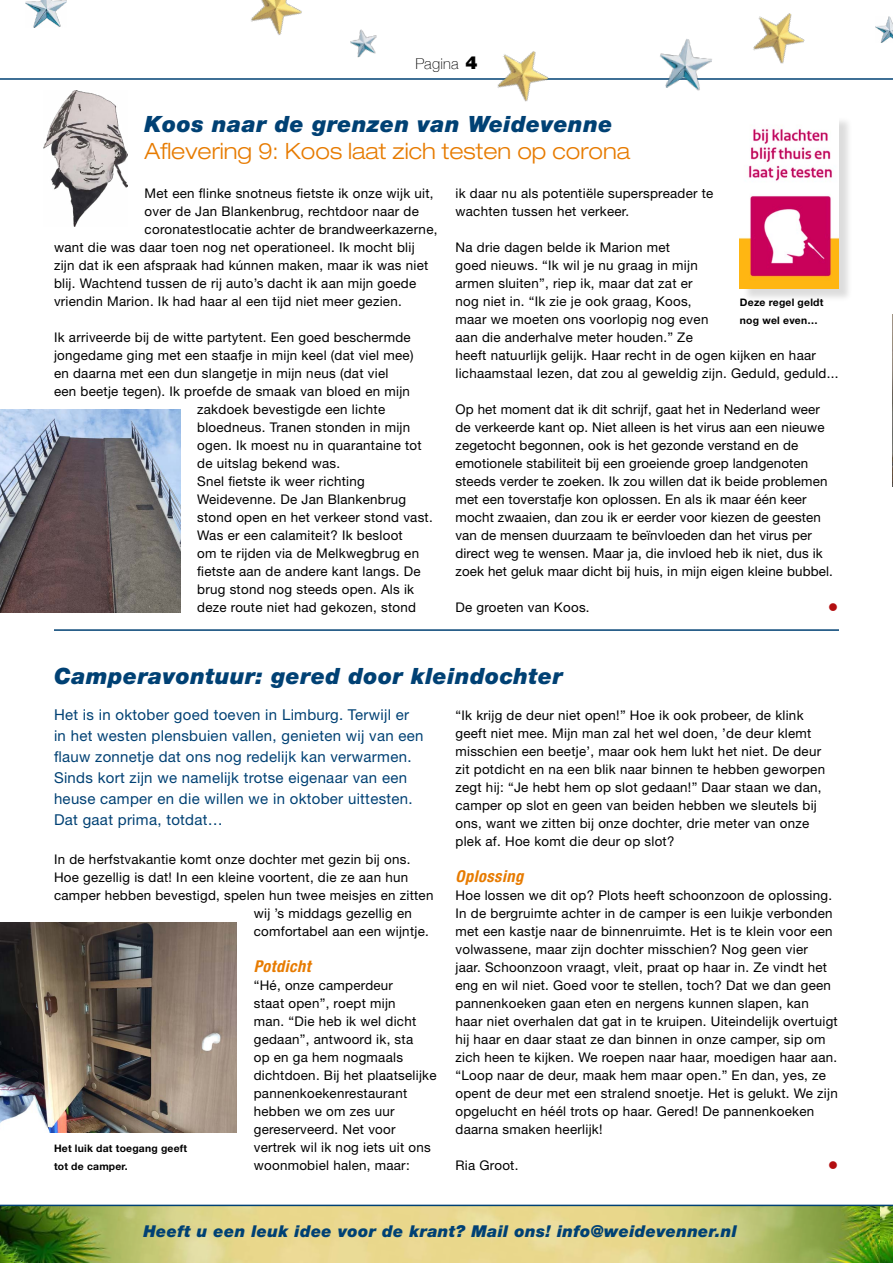
<style>
.page{position:relative;width:893px;height:1263px;background:#fff}
.page>*{position:absolute;margin:0;border:0;box-sizing:border-box;transform-origin:0 0}
.t1{font:italic 900 22.5px "Helvetica Neue";letter-spacing:.02em;color:#004174}
.t2{font:300 expanded 22.5px "Helvetica Neue";color:#e77b00}
.t3{font:italic 900 16.35px "Helvetica Neue";letter-spacing:.02em;color:#004174}
.t4{font:italic 700 condensed 16.35px "Helvetica Neue";letter-spacing:.03em;color:#e77b00}
.t5{font:15px/21px "Helvetica Neue";letter-spacing:.02em;color:#004174}
.t6{font:100 15px "Helvetica Neue";letter-spacing:.02em;color:#000}
.t7{font:13.35px/18px "Helvetica Neue";letter-spacing:.02em;color:#000}
.t8{font:13.35px "Wingdings";color:#b20e10}
.t9{font:700 10.35px/18px "Helvetica Neue";letter-spacing:.02em;color:#000}
.s1{font-weight:900;font-size:18px}
</style>
<div class="page">
<hr style="left:0;top:78px;width:893px;height:2px;background:#004174">
<img style="left:0;top:922px;width:237px;height:210px">
<img style="left:892px;top:315px;width:1px;height:171px">
<img style="left:0;top:410px;width:180px;height:202px">
<hr style="left:54px;top:629px;width:785px;height:2px;background:#004174">
<img style="left:43px;top:90px;width:85px;height:137px">
<div style="left:742px;top:116px;width:111px;height:186px;background:#000;opacity:.14"></div>
<img style="left:740px;top:116px;width:99px;height:172px">
<img style="left:350px;top:29px;width:27px;height:29px">
<img style="left:876px;top:16px;width:17px;height:27px">
<img style="left:26px;top:0;width:40px;height:27px">
<img style="left:656px;top:39px;width:58px;height:52px">
<img style="left:251px;top:0;width:51px;height:35px">
<img style="left:488px;top:51px;width:70px;height:51px">
<img style="left:753px;top:13px;width:52px;height:51px">
<img style="left:0;top:1206px;width:880px;height:57px">
<img style="left:880px;top:1206px;width:13px;height:57px">
<hr style="left:0;top:1205px;width:893px;height:1px;background:#004174">
<p class="t6" style="left:415px;top:52px;width:63px">Pagina <span class="s1">4</span></p>
<h1 class="t1" style="left:145px;top:110px;width:469px">Koos naar de grenzen van Weidevenne</h1>
<h1 class="t2" style="left:145px;top:137px;width:487px">Aflevering 9: Koos laat zich testen op corona</h1>
<p class="t7" style="left:145px;top:184px;width:290px">Met een flinke snotneus fietste ik onze wijk uit,</p>
<p class="t7" style="left:145px;top:202px;width:276px">over de Jan Blankenbrug, rechtdoor naar de</p>
<p class="t7" style="left:145px;top:220px;width:294px">coronatestlocatie achter de brandweerkazerne,</p>
<p class="t7" style="left:54px;top:238px;width:362px">want die was daar toen nog net operationeel. Ik mocht blij</p>
<p class="t7" style="left:54px;top:256px;width:376px">zijn dat ik een afspraak had kúnnen maken, maar ik was niet</p>
<p class="t7" style="left:54px;top:274px;width:364px">blij. Wachtend tussen de rij auto’s dacht ik aan mijn goede</p>
<p class="t7" style="left:54px;top:292px;width:349px">vriendin Marion. Ik had haar al een tijd niet meer gezien.</p>
<p class="t7" style="left:54px;top:328px;width:358px">Ik arriveerde bij de witte partytent. Een goed beschermde</p>
<p class="t7" style="left:54px;top:346px;width:361px">jongedame ging met een staafje in mijn keel (dat viel mee)</p>
<p class="t7" style="left:54px;top:364px;width:336px">en daarna met een dun slangetje in mijn neus (dat viel</p>
<p class="t7" style="left:54px;top:382px;width:357px">een beetje tegen). Ik proefde de smaak van bloed en mijn</p>
<p class="t7" style="left:197px;top:400px;width:189px">zakdoek bevestigde een lichte</p>
<p class="t7" style="left:197px;top:418px;width:215px">bloedneus. Tranen stonden in mijn</p>
<p class="t7" style="left:197px;top:436px;width:226px">ogen. Ik moest nu in quarantaine tot</p>
<p class="t7" style="left:197px;top:454px;width:145px">de uitslag bekend was.</p>
<p class="t7" style="left:197px;top:472px;width:169px">Snel fietste ik weer richting</p>
<p class="t7" style="left:197px;top:490px;width:211px">Weidevenne. De Jan Blankenbrug</p>
<p class="t7" style="left:197px;top:508px;width:237px">stond open en het verkeer stond vast.</p>
<p class="t7" style="left:197px;top:526px;width:207px">Was er een calamiteit? Ik besloot</p>
<p class="t7" style="left:197px;top:544px;width:223px">om te rijden via de Melkwegbrug en</p>
<p class="t7" style="left:197px;top:562px;width:225px">fietste aan de andere kant langs. De</p>
<p class="t7" style="left:197px;top:580px;width:219px">brug stond nog steeds open. Als ik</p>
<p class="t7" style="left:197px;top:598px;width:220px">deze route niet had gekozen, stond</p>
<p class="t7" style="left:455px;top:184px;width:259px">ik daar nu als potentiële superspreader te wachten tussen het verkeer.</p>
<p class="t7" style="left:455px;top:238px;width:384px">Na drie dagen belde ik Marion met<br>goed nieuws. “Ik wil je nu graag in mijn<br>armen sluiten”, riep ik, maar dat zat er<br>nog niet in. “Ik zie je ook graag, Koos,<br>maar we moeten ons voorlopig nog even<br>aan die anderhalve meter houden.” Ze<br>heeft natuurlijk gelijk. Haar recht in de ogen kijken en haar lichaamstaal lezen, dat zou al geweldig zijn. Geduld, geduld...</p>
<p class="t7" style="left:455px;top:400px;width:379px">Op het moment dat ik dit schrijf, gaat het in Nederland weer de verkeerde kant op. Niet alleen is het virus aan een nieuwe zegetocht begonnen, ook is het gezonde verstand en de emotionele stabiliteit bij een groeiende groep landgenoten steeds verder te zoeken. Ik zou willen dat ik beide problemen met een toverstafje kon oplossen. En als ik maar één keer mocht zwaaien, dan zou ik er eerder voor kiezen de geesten van de mensen duurzaam te beïnvloeden dan het virus per direct weg te wensen. Maar ja, die invloed heb ik niet, dus ik zoek het geluk maar dicht bij huis, in mijn eigen kleine bubbel.</p>
<p class="t7" style="left:455px;top:598px;width:136px">De groeten van Koos.</p>
<p class="t8" style="left:828px;top:600px;width:11px">●</p>
<p class="t9" style="left:740px;top:293px;width:85px">Deze regel geldt nog wel even…</p>
<h1 class="t1" style="left:54px;top:662px;width:510px">Camperavontuur: gered door kleindochter</h1>
<p class="t5" style="left:54px;top:704px;width:371px">Het is in oktober goed toeven in Limburg. Terwijl er in het westen plensbuien vallen, genieten wij van een flauw zonnetje dat ons nog redelijk kan verwarmen.<br>Sinds kort zijn we namelijk trotse eigenaar van een heuse camper en die willen we in oktober uittesten.<br>Dat gaat prima, totdat…</p>
<p class="t7" style="left:54px;top:850px;width:358px">In de herfstvakantie komt onze dochter met gezin bij ons.</p>
<p class="t7" style="left:54px;top:868px;width:356px">Hoe gezellig is dat! In een kleine voortent, die ze aan hun</p>
<p class="t7" style="left:54px;top:886px;width:381px">camper hebben bevestigd, spelen hun twee meisjes en zitten</p>
<p class="t7" style="left:254px;top:904px;width:160px">wij ’s middags gezellig en</p>
<p class="t7" style="left:254px;top:922px;width:177px">comfortabel aan een wijntje.</p>
<p class="t4" style="left:254px;top:956px;width:58px">Potdicht</p>
<p class="t7" style="left:254px;top:976px;width:184px">“Hé, onze camperdeur<br>staat open”, roept mijn<br>man. “Die heb ik wel dicht gedaan”, antwoord ik, sta<br>op en ga hem nogmaals dichtdoen. Bij het plaatselijke pannenkoekenrestaurant hebben we om zes uur gereserveerd. Net voor vertrek wil ik nog iets uit ons woonmobiel halen, maar:</p>
<p class="t9" style="left:54px;top:1139px;width:135px">Het luik dat toegang geeft tot de camper.</p>
<p class="t7" style="left:455px;top:706px;width:371px">“Ik krijg de deur niet open!” Hoe ik ook probeer, de klink geeft niet mee. Mijn man zal het wel doen, ’de deur klemt misschien een beetje’, maar ook hem lukt het niet. De deur zit potdicht en na een blik naar binnen te hebben geworpen zegt hij: “Je hebt hem op slot gedaan!” Daar staan we dan, camper op slot en geen van beiden hebben we sleutels bij ons, want we zitten bij onze dochter, drie meter van onze plek af. Hoe komt die deur op slot?</p>
<p class="t4" style="left:455px;top:866px;width:69px">Oplossing</p>
<p class="t7" style="left:455px;top:886px;width:384px">Hoe lossen we dit op? Plots heeft schoonzoon de oplossing.<br>In de bergruimte achter in de camper is een luikje verbonden met een kastje naar de binnenruimte. Het is te klein voor een volwassene, maar zijn dochter misschien? Nog geen vier<br>jaar. Schoonzoon vraagt, vleit, praat op haar in. Ze vindt het eng en wil niet. Goed voor te stellen, toch? Dat we dan geen pannenkoeken gaan eten en nergens kunnen slapen, kan haar niet overhalen dat gat in te kruipen. Uiteindelijk overtuigt hij haar en daar staat ze dan binnen in onze camper, sip om zich heen te kijken. We roepen naar haar, moedigen haar aan. “Loop naar de deur, maak hem maar open.” En dan, yes, ze opent de deur met een stralend snoetje. Het is gelukt. We zijn opgelucht en héél trots op haar. Gered! De pannenkoeken daarna smaken heerlijk!</p>
<p class="t7" style="left:455px;top:1156px;width:64px">Ria Groot.</p>
<p class="t8" style="left:828px;top:1158px;width:11px">●</p>
<p class="t3" style="left:143px;top:1221px;width:595px">Heeft u een leuk idee voor de krant? Mail ons! info@weidevenner.nl</p>
</div>
